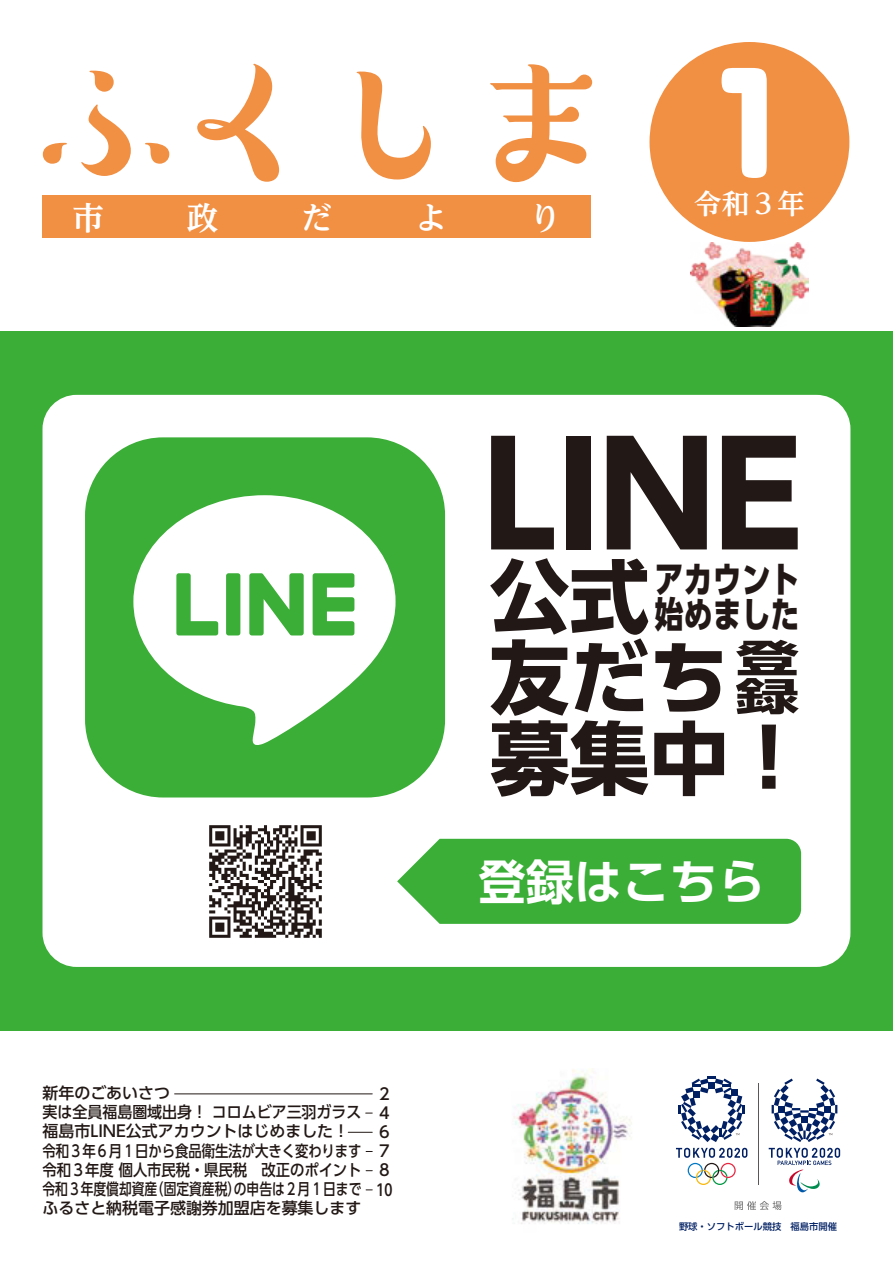
<style>
.page{position:relative;width:893px;height:1276px;background:#fff}
.page>*{position:absolute;margin:0;border:0;box-sizing:border-box;transform-origin:0 0}
.t1{font:500 186px "Suzumushi Std";color:#f18f43}
.t2{font:700 141.45px "UD Shin Go Pr 6 N";color:#221815}
.t3{font:900 138.15px "Soft Go Std";color:#fff}
.t4{font:700 79.65px/80.7px "UD Shin Go Pr 6 N";color:#221815}
.t5{font:700 47.85px "UD Shin Go Pr 6 N De";color:#fff}
.t6{font:700 38.25px/38.1px "UD Shin Go Pr 6 N";color:#221815;scale:1.67 1}
.t7{font:800 36.15px/35.1px "UD Shin Go Pr 6 N";color:#221815;scale:.8 1}
.t8{font:700 31.95px "UD Reimin Pro";color:#fff}
.t9{font:700 27.6px "UD Reimin Pro";color:#fff}
.t10{font:500 15.9px/19.2px "UD Shin Go Pro";color:#221815;scale:.8 1}
.t11{font:500 15.9px/19.2px "UD Shin Go Pro";color:#221815;text-align:justify}
.t12{font:500 15.9px "UD Shin Go Pro";color:#221815;scale:.84 1}
.t13{font:500 15.9px "UD Shin Go Pro";color:#221815;scale:.9 1}
.t14{font:500 15.9px "UD Shin Go Pro";color:#221815;scale:.94 1}
.t15{font:500 9.3px "UD Shin Go Pro";color:#002063}
</style>
<div class="page">
<div style="left:0;top:331px;width:893px;height:699px;background:#3aae36"></div>
<div style="left:43px;top:395px;width:807px;height:572px;background:#fff;border-radius:34px"></div>
<img style="left:209px;top:825px;width:113px;height:113px">
<svg style="left:397px;top:839px;width:404px;height:85px;background:#45b242"></svg>
<img style="left:512px;top:1068px;width:120px;height:156px">
<div style="left:649px;top:42px;width:200px;height:200px;background:#f18f43;border-radius:50%"></div>
<div style="left:43px;top:195px;width:548px;height:43px;background:#f18f43"></div>
<hr style="left:175px;top:1093px;width:197px;height:1px;background:#221815">
<svg style="left:348px;top:1132px;width:24px;height:1px"></svg>
<svg style="left:735px;top:1201px;width:47px;height:9px"></svg>
<svg style="left:676px;top:1076px;width:71px;height:109px"></svg>
<svg style="left:769px;top:1078px;width:71px;height:114px"></svg>
<hr style="left:758px;top:1083px;width:1px;height:102px;background:#595757">
<img style="left:690px;top:242px;width:118px;height:84px">
<div style="left:85px;top:437px;width:360px;height:360px;background:#3aae36;border-radius:78px"></div>
<svg style="left:133px;top:495px;width:263px;height:250px;fill:#fff"></svg>
<div style="left:226px;top:573px;width:14px;height:62px;background:#3aae36;border-radius:3px"></div>
<svg style="left:249px;top:573px;width:55px;height:62px"></svg>
<svg style="left:176px;top:573px;width:42px;height:62px"></svg>
<svg style="left:313px;top:573px;width:41px;height:62px"></svg>
<h1 class="t1" style="left:11px;top:3px;width:623px">ふくしま</h1>
<h3 class="t8" style="left:72px;top:191px;width:33px">市</h3>
<h3 class="t8" style="left:187px;top:191px;width:33px">政</h3>
<h3 class="t8" style="left:301px;top:191px;width:33px">だ</h3>
<h3 class="t8" style="left:415px;top:191px;width:33px">よ</h3>
<h3 class="t8" style="left:529px;top:191px;width:33px">り</h3>
<h3 class="t3" style="left:715px;top:26px;width:71px">1</h3>
<h3 class="t9" style="left:694px;top:181px;width:112px">令和３年</h3>
<h2 class="t2" style="left:483px;top:380px;width:320px">LINE</h2>
<h3 class="t4" style="left:490px;top:554px;width:320px">公式<br>友だち募集中!</h3>
<h3 class="t7" style="left:655px;top:560px;width:182px">アカウント始めました</h3>
<h3 class="t6" style="left:735px;top:638px;width:39px">登録</h3>
<p class="t11" style="left:43px;top:1083px;width:129px">新年のごあいさつ</p>
<p class="t14" style="left:43px;top:1099px;width:341px">実は全員福島圏域出身！コロムビア三羽ガラス</p>
<p class="t11" style="left:43px;top:1121px;width:308px">福島市LINE公式アカウントはじめました!</p>
<p class="t12" style="left:43px;top:1137px;width:381px">令和３年６月１日から食品衛生法が大きく変わります</p>
<p class="t13" style="left:43px;top:1156px;width:356px">令和３年度個人市民税・県民税　改正のポイント</p>
<p class="t10" style="left:151px;top:1178px;width:265px">（固定資産税の申告は２月１日まで</p>
<p class="t10" style="left:43px;top:1178px;width:400px">令和３年度償却資産<br>ふるさと納税電子感謝券加盟店を募集します</p>
<p class="t10" style="left:227px;top:1178px;width:17px">）</p>
<p class="t11" style="left:376px;top:1083px;width:17px">２<br>４<br>６<br>７<br>８<br>10</p>
<h3 class="t5" style="left:478px;top:843px;width:289px">登録はこちら</h3>
<p class="t15" style="left:679px;top:1218px;width:160px">野球・ソフトボール競技　福島市開催</p>
</div>
